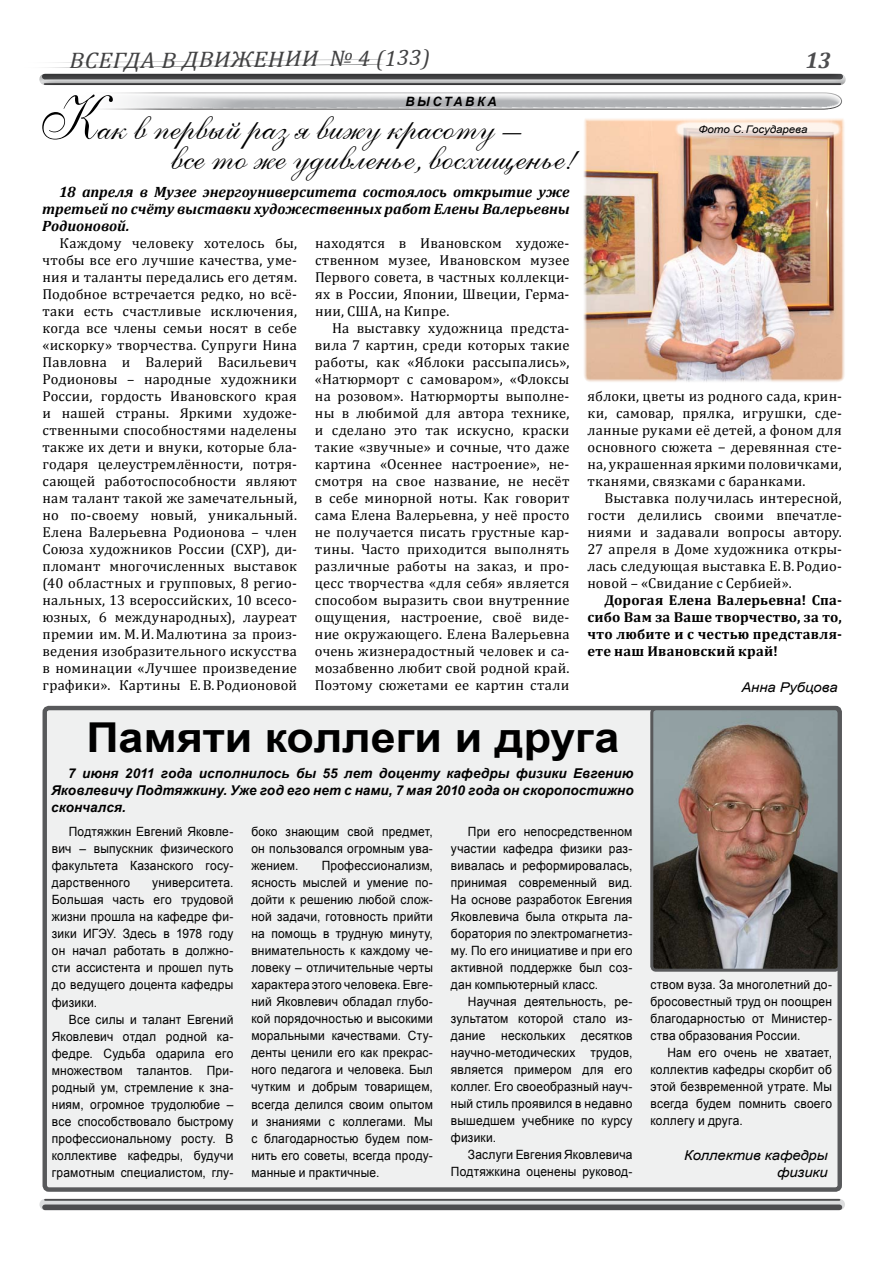
<style>
.page{position:relative;width:893px;height:1263px;background:#fff}
.page>*{position:absolute;margin:0;border:0;box-sizing:border-box;transform-origin:0 0}
.t1{font:700 41.25px "Arial";color:#000;scale:1.09 1}
.t2{font:37.5px "Shelly Allegro C";color:#000}
.t3{font:italic 22.5px "Cambria";color:#414142;scale:1.09 1}
.t4{font:italic 700 15px/17px "Cambria";color:#000;text-align:justify}
.t5{font:14.4px/17px "Cambria";letter-spacing:.01em;color:#000;text-align:justify}
.t6{font:700 14.4px/17px "Cambria";letter-spacing:.02em;color:#000;text-align:justify}
.t7{font:italic 700 13.5px/17px "Arial";letter-spacing:.01em;color:#000;text-align:justify}
.t8{font:italic 13.5px/17px "Arial";letter-spacing:-.005em;color:#000;text-align:right;scale:1.1 1}
.t9{font:italic 700 12.9px "Arial";letter-spacing:.2em;color:#000}
.t10{font:12.75px/17px "Arial";letter-spacing:.015em;color:#000;text-align:justify;scale:.94 1}
.t11{font:italic 10.5px "Arial";letter-spacing:-.005em;color:#000;scale:1.1 1}
.s1{font-size:63px}
</style>
<div class="page">
<div style="left:45px;top:1199px;width:794px;height:11px;background:#dcddde"></div>
<hr style="left:45px;top:1199px;width:794px;height:2px;background:#4d4d4f">
<div style="left:45px;top:1204px;width:794px;height:6px;background:#4d4d4f"></div>
<div style="left:24px;top:54px;width:837px;height:51px;background:#000;opacity:.5"></div>
<svg style="left:24px;top:59px;width:365px;height:10px"></svg>
<div style="left:45px;top:708px;width:795px;height:481px;background:#eff0f0;border-radius:4px"></div>
<div style="left:43px;top:706px;width:799px;height:486px;border:4px solid #58595b;border-radius:4px"></div>
<img style="left:654px;top:711px;width:183px;height:257px">
<div style="left:650px;top:707px;width:191px;height:265px;border:3px solid #58595b;border-radius:4px"></div>
<svg style="left:61px;top:92px;width:781px;height:18px"></svg>
<img style="left:583px;top:118px;width:262px;height:264px">
<svg style="left:674px;top:119px;width:168px;height:20px;background:#f0dccf"></svg>
<svg style="left:806px;top:54px;width:24px;height:14px"></svg>
<h3 class="t3" style="left:69px;top:48px;width:332px;rotate:-1deg">ВСЕГДА В ДВИЖЕНИИ № 4 (133)</h3>
<h2 class="t2" style="left:33px;top:105px;width:483px"><span class="s1">К</span>ак в первый раз я вижу красоту –</h2>
<p class="t9" style="left:405px;top:93px;width:93px">ВЫСТАВКА</p>
<h2 class="t2" style="left:165px;top:135px;width:407px">все то же удивленье, восхищенье!</h2>
<p class="t4" style="left:42px;top:183px;width:529px;text-indent:17px">18 апреля в Музее энергоуниверситета состоялось открытие уже третьей по счёту выставки художественных работ Елены Валерьевны Родионовой.</p>
<p class="t11" style="left:698px;top:123px;width:101px">Фото С.Государева</p>
<p class="t5" style="left:43px;top:234px;width:256px;text-indent:17px">Каждому человеку хотелось бы, чтобы все его лучшие качества, уме&shy;ния и таланты передались его детям.<br>Подобное встречается редко, но всё&shy;таки есть счастливые исключения, когда все члены семьи носят в себе «искорку» творчества. Супруги Нина Павловна и Валерий Васильевич Родионовы – народные художники России, гордость Ивановского края и нашей страны. Яркими художе&shy;ственными способностями наделены также их дети и внуки, которые бла&shy;годаря целеустремлённости, потря&shy;сающей работоспособности являют нам талант такой же замечательный, но по-своему новый, уникальный.<br>Елена Валерьевна Родионова – член Союза художников России (СХР), ди&shy;пломант многочисленных выставок (40 областных и групповых, 8 регио&shy;нальных, 13 всероссийских, 10 всесо&shy;юзных, 6 международных), лауреат премии им. М.И.Малютина за произ&shy;ведения изобразительного искусства в номинации «Лучшее произведение графики». Картины Е.В.Родионовой</p>
<p class="t5" style="left:315px;top:234px;width:256px">находятся в Ивановском художе&shy;ственном музее, Ивановском музее Первого совета, в частных коллекци&shy;ях в России, Японии, Швеции, Герма&shy;нии, США, на Кипре.</p>
<p class="t5" style="left:315px;top:319px;width:256px;text-indent:17px">На выставку художница предста&shy;вила 7 картин, среди которых такие работы, как «Яблоки рассыпались», «Натюрморт с самоваром», «Флоксы на розовом». Натюрморты выполне&shy;ны в любимой для автора технике, и сделано это так искусно, краски такие «звучные» и сочные, что даже картина «Осеннее настроение», не&shy;смотря на свое название, не несёт в себе минорной ноты. Как говорит сама Елена Валерьевна, у неё просто не получается писать грустные кар&shy;тины. Часто приходится выполнять различные работы на заказ, и про&shy;цесс творчества «для себя» является способом выразить свои внутренние ощущения, настроение, своё виде&shy;ние окружающего. Елена Валерьевна очень жизнерадостный человек и са&shy;мозабвенно любит свой родной край.<br>Поэтому сюжетами ее картин стали</p>
<p class="t5" style="left:587px;top:387px;width:256px">яблоки, цветы из родного сада, крин&shy;ки, самовар, прялка, игрушки, сде&shy;ланные руками её детей, а фоном для основного сюжета − деревянная сте&shy;на, украшенная яркими половичками, тканями, связками с баранками.</p>
<p class="t5" style="left:587px;top:489px;width:256px;text-indent:17px">Выставка получилась интересной, гости делились своими впечатле&shy;ниями и задавали вопросы автору.<br>27 апреля в Доме художника откры&shy;лась следующая выставка Е.В.Родио&shy;новой – «Свидание с Сербией».</p>
<p class="t6" style="left:587px;top:591px;width:256px;text-indent:17px">Дорогая Елена Валерьевна! Спа&shy;сибо Вам за Ваше творчество, за то, что любите и с честью представля&shy;ете наш Ивановский край!</p>
<p class="t8" style="left:741px;top:679px;width:89px">Анна Рубцова</p>
<h1 class="t1" style="left:86px;top:710px;width:490px">Памяти коллеги и друга</h1>
<p class="t7" style="left:51px;top:765px;width:584px;text-indent:17px">7 июня 2011 года исполнилось бы 55 лет доценту кафедры физики Евгению Яковлевичу Подтяжкину. Уже год его нет с нами, 7 мая 2010 года он скоропостижно скончался.</p>
<p class="t10" style="left:52px;top:823px;width:195px;text-indent:17px">Подтяжкин Евгений Яковле&shy;вич – выпускник физического факультета Казанского госу&shy;дарственного</p>
<p class="t10" style="left:52px;top:874px;width:195px;text-indent:100px">университета.<br>Большая часть его трудовой жизни прошла на кафедре фи&shy;зики ИГЭУ. Здесь в 1978 году он начал работать в должно&shy;сти ассистента и прошел путь до ведущего доцента кафедры физики.</p>
<p class="t10" style="left:52px;top:1011px;width:195px;text-indent:17px">Все силы и талант Евгений Яковлевич отдал родной ка&shy;федре. Судьба одарила его множеством талантов. При&shy;родный ум, стремление к зна&shy;ниям, огромное трудолюбие – все способствовало быстрому профессиональному росту. В коллективе кафедры, будучи грамотным специалистом, глу-</p>
<p class="t10" style="left:251px;top:823px;width:195px">боко знающим свой предмет, он пользовался огромным ува&shy;жением.</p>
<p class="t10" style="left:251px;top:857px;width:195px;text-indent:70px">Профессионализм, ясность мыслей и умение по&shy;дойти к решению любой слож&shy;ной задачи, готовность прийти на помощь в трудную минуту, внимательность к каждому че&shy;ловеку – отличительные черты характера этого человека. Евге&shy;ний Яковлевич обладал глубо&shy;кой порядочностью и высокими моральными качествами. Сту&shy;денты ценили его как прекрас&shy;ного педагога и человека. Был чутким и добрым товарищем, всегда делился своим опытом и знаниями с коллегами. Мы с благодарностью будем пом&shy;нить его советы, всегда проду&shy;манные и практичные.</p>
<p class="t10" style="left:451px;top:823px;width:195px;text-indent:17px">При его непосредственном участии кафедра физики раз&shy;вивалась и реформировалась, принимая современный вид.<br>На основе разработок Евгения Яковлевича была открыта ла&shy;боратория по электромагнетиз&shy;му. По его инициативе и при его активной поддержке был соз&shy;дан компьютерный класс.</p>
<p class="t10" style="left:451px;top:993px;width:195px;text-indent:17px">Научная деятельность, ре&shy;зультатом которой стало из&shy;дание нескольких десятков научно-методических трудов, является примером для его коллег. Его своеобразный науч&shy;ный стиль проявился в недавно вышедшем учебнике по курсу физики.</p>
<p class="t10" style="left:451px;top:1147px;width:195px;text-align:right">Заслуги Евгения Яковлевича<br>Подтяжкина оценены руковод-</p>
<p class="t10" style="left:650px;top:976px;width:195px">ством вуза. За многолетний до&shy;бросовестный труд он поощрен благодарностью от Министер&shy;ства образования России.</p>
<p class="t10" style="left:650px;top:1044px;width:195px;text-indent:17px">Нам его очень не хватает, коллектив кафедры скорбит об этой безвременной утрате. Мы всегда будем помнить своего коллегу и друга.</p>
<p class="t8" style="left:684px;top:1146px;width:132px">Коллектив кафедры физики</p>
</div>
